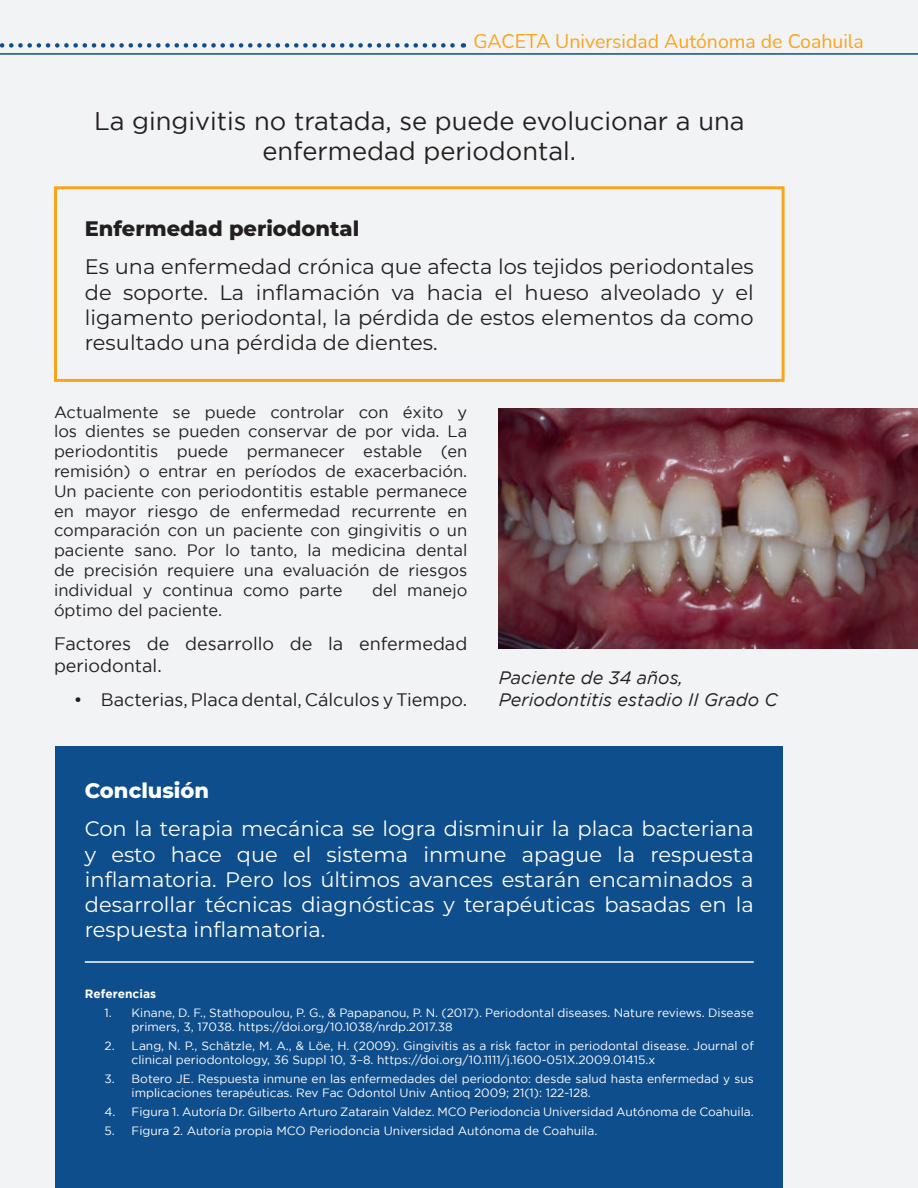
<style>
.page{position:relative;width:918px;height:1188px;background:#f2f3f4}
.page>*{position:absolute;margin:0;border:0;box-sizing:border-box;transform-origin:0 0}
.t1{font:25.5px/30.6px "Gotham";color:#231f20;text-align:center}
.t2{font:21px/25.2px "Montserrat";color:#fff;text-align:justify}
.t3{font:21px/25.2px "Montserrat";color:#231f20;text-align:justify}
.t4{font:800 21px "Montserrat";color:#231f20}
.t5{font:800 21px "Montserrat";color:#fff}
.t6{font:19.5px "Nunito";color:#f9a51b}
.t7{font:18px/21.6px "Gotham";color:#231f20}
.t8{font:italic 18px/21.6px "Gotham";color:#231f20}
.t9{font:16.5px/19.8px "Gotham";color:#231f20;text-align:justify}
.t10{font:12px/14.4px "Gotham";color:#fff}
.t11{font:700 12px "Gotham";color:#fff}
</style>
<div class="page">
<hr style="left:0;top:53px;width:918px;height:2px;background:#0f4e8c">
<svg style="left:0;top:43px;width:464px;height:5px"></svg>
<div style="left:54px;top:186px;width:731px;height:196px;border:3px solid #f9a51b"></div>
<div style="left:56px;top:746px;width:727px;height:442px;background:#0f4e8c"></div>
<img style="left:499px;top:409px;width:419px;height:239px">
<hr style="left:85px;top:961px;width:669px;height:2px;background:#fff">
<h3 class="t6" style="left:473px;top:27px;width:392px">GACETA Universidad Autónoma de Coahuila</h3>
<h1 class="t1" style="left:94px;top:105px;width:652px">La gingivitis no tratada, se puede evolucionar a una enfermedad periodontal.</h1>
<h2 class="t4" style="left:85px;top:214px;width:276px">Enfermedad periodontal</h2>
<h2 class="t3" style="left:85px;top:254px;width:671px">Es una enfermedad crónica que afecta los tejidos periodontales de soporte. La inflamación va hacia el hueso alveolado y el ligamento periodontal, la pérdida de estos elementos da como resultado una pérdida de dientes.</h2>
<p class="t9" style="left:54px;top:402px;width:415px">Actualmente se puede controlar con éxito y los dientes se pueden conservar de por vida. La periodontitis puede permanecer estable (en remisión) o entrar en períodos de exacerbación.<br>Un paciente con periodontitis estable permanece en mayor riesgo de enfermedad recurrente en comparación con un paciente con gingivitis o un paciente sano. Por lo tanto, la medicina dental de precisión requiere una evaluación de riesgos individual y continua como parte</p>
<h3 class="t9" style="left:372px;top:580px;width:97px">del manejo</h3>
<h3 class="t9" style="left:54px;top:600px;width:170px">óptimo del paciente.</h3>
<h3 class="t7" style="left:54px;top:633px;width:415px">Factores de desarrollo de la enfermedad periodontal.</h3>
<h3 class="t7" style="left:74px;top:689px;width:395px">• Bacterias, Placa dental, Cálculos y Tiempo.</h3>
<h3 class="t8" style="left:499px;top:667px;width:280px">Paciente de 34 años,<br>Periodontitis estadio II Grado C</h3>
<h2 class="t5" style="left:85px;top:776px;width:126px">Conclusión</h2>
<p class="t2" style="left:85px;top:816px;width:671px">Con la terapia mecánica se logra disminuir la placa bacteriana y esto hace que el sistema inmune apague la respuesta inflamatoria. Pero los últimos avances estarán encaminados a desarrollar técnicas diagnósticas y terapéuticas basadas en la respuesta inflamatoria.</p>
<p class="t11" style="left:85px;top:987px;width:73px">Referencias</p>
<p class="t10" style="left:132px;top:1005px;width:624px;text-indent:-27px">1. Kinane, D. F., Stathopoulou, P. G., &amp; Papapanou, P. N. (2017). Periodontal diseases. Nature reviews. Disease primers, 3, 17038. https://doi.org/10.1038/nrdp.2017.38</p>
<p class="t10" style="left:132px;top:1038px;width:624px;text-indent:-27px">2. Lang, N. P., Schätzle, M. A., &amp; Löe, H. (2009). Gingivitis as a risk factor in periodontal disease. Journal of clinical periodontology, 36 Suppl 10, 3–8. https://doi.org/10.1111/j.1600-051X.2009.01415.x</p>
<p class="t10" style="left:132px;top:1071px;width:624px;text-indent:-27px">3. Botero JE. Respuesta inmune en las enfermedades del periodonto: desde salud hasta enfermedad y sus implicaciones terapéuticas. Rev Fac Odontol Univ Antioq 2009; 21(1): 122-128.</p>
<p class="t10" style="left:105px;top:1104px;width:651px">4. Figura 1. Autoría Dr. Gilberto Arturo Zatarain Valdez. MCO Periodoncia Universidad Autónoma de Coahuila.</p>
<p class="t10" style="left:105px;top:1123px;width:494px">5. Figura 2. Autoría propia MCO Periodoncia Universidad Autónoma de Coahuila.</p>
</div>
